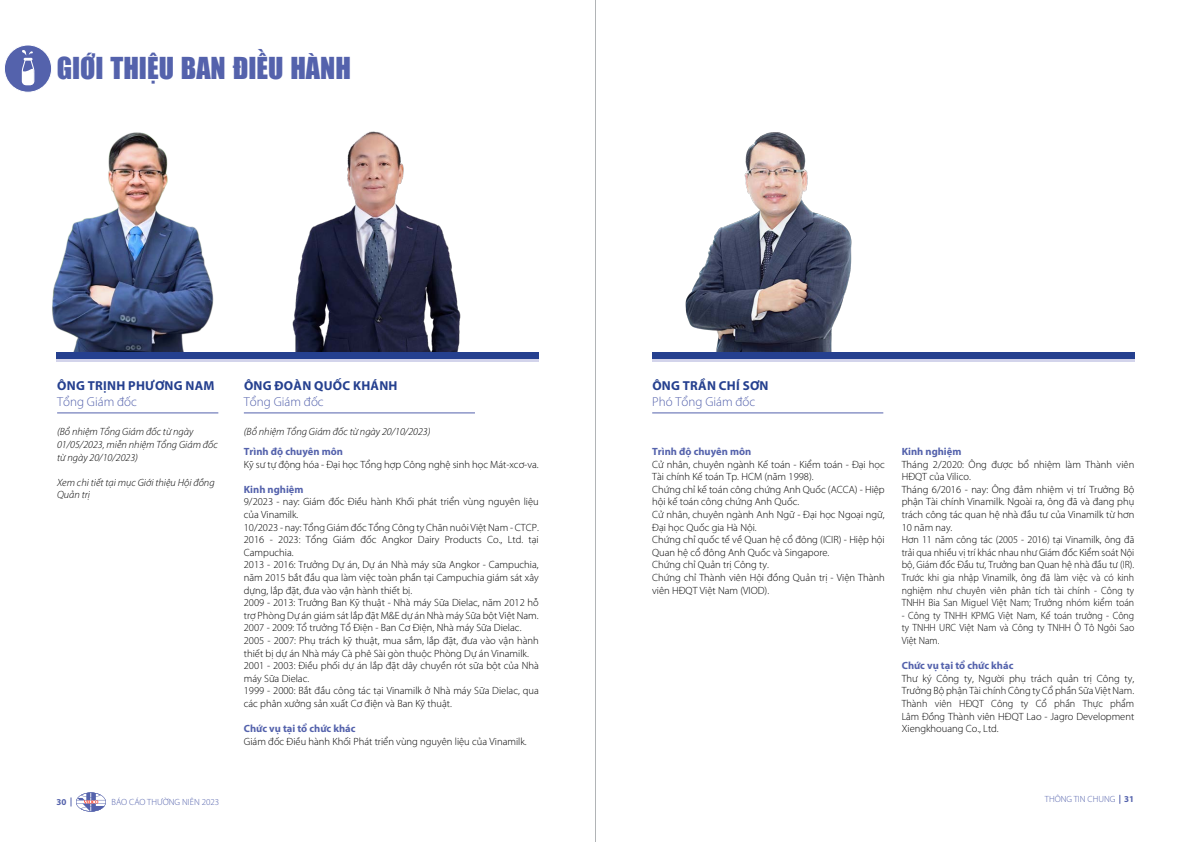
<style>
.page{position:relative;width:1191px;height:842px;background:#fff}
.page>*{position:absolute;margin:0;border:0;box-sizing:border-box;transform-origin:0 0}
.t1{font:28px "UTM Impact";color:#5462ac}
.t2{font:700 13px "Myriad Pro";letter-spacing:.02em;color:#25408f}
.t3{font:300 13px "Myriad Pro";color:#5462ac}
.t4{font:300 10.5px/12.6px "Myriad Pro";color:#000}
.t5{font:italic 300 10.5px/12.6px "Myriad Pro";color:#000}
.t6{font:700 10.5px "Myriad Pro";color:#5462ac}
.t7{font:300 10.5px/12.6px "Myriad Pro";color:#000;text-align:justify;scale:.94 1}
.t8{font:300 9px "Myriad Pro";color:#5462ac}
.t9{font:700 9px "Myriad Pro";color:#5462ac}
.s1{font-weight:700}
</style>
<div class="page">
<img style="left:685px;top:132px;width:167px;height:220px">
<img style="left:52px;top:132px;width:162px;height:221px">
<img style="left:292px;top:131px;width:169px;height:221px">
<div style="left:4px;top:45px;width:48px;height:47px;background:#5462ac;border-radius:50%"></div>
<div style="left:4px;top:45px;width:48px;height:48px;border:1px solid #fff;border-radius:50%"></div>
<svg style="left:21px;top:50px;width:28px;height:35px"></svg>
<hr style="left:57px;top:413px;width:161px;height:1px;background:#5462ac">
<hr style="left:244px;top:413px;width:231px;height:1px;background:#5462ac">
<hr style="left:652px;top:413px;width:231px;height:1px;background:#5462ac">
<div style="left:57px;top:352px;width:482px;height:10px;background:#d3d4eb"></div>
<div style="left:652px;top:352px;width:482px;height:10px;background:#d3d4eb"></div>
<div style="left:57px;top:352px;width:482px;height:7px;background:#25408f"></div>
<div style="left:652px;top:352px;width:482px;height:7px;background:#25408f"></div>
<hr style="left:595px;top:0;width:1px;height:842px;background:#b1b4b6">
<svg style="left:70px;top:792px;width:36px;height:19px"></svg>
<h1 class="t1" style="left:57px;top:48px;width:296px">GIỚI THIỆU BAN ĐIỀU HÀNH</h1>
<p class="t2" style="left:57px;top:377px;width:159px">ÔNG TRỊNH PHƯƠNG NAM</p>
<p class="t3" style="left:57px;top:393px;width:81px">Tổng Giám đốc</p>
<p class="t5" style="left:57px;top:426px;width:162px">(Bổ nhiệm Tổng Giám đốc từ ngày<br>01/05/2023, miễn nhiệm Tổng Giám đốc từ ngày 20/10/2023)</p>
<p class="t5" style="left:57px;top:476px;width:159px">Xem chi tiết tại mục Giới thiệu Hội đồng<br>Quản trị</p>
<p class="t9" style="left:57px;top:796px;width:11px">30</p>
<p class="t8" style="left:111px;top:796px;width:109px">BÁO CÁO THƯỜNG NIÊN 2023</p>
<p class="t2" style="left:244px;top:377px;width:155px">ÔNG ĐOÀN QUỐC KHÁNH</p>
<p class="t3" style="left:244px;top:393px;width:81px">Tổng Giám đốc</p>
<p class="t5" style="left:244px;top:426px;width:188px">(Bổ nhiệm Tổng Giám đốc từ ngày 20/10/2023)</p>
<p class="t6" style="left:244px;top:445px;width:101px">Trình độ chuyên môn</p>
<p class="t4" style="left:244px;top:458px;width:296px">Kỹ sư tự động hóa - Đại học Tổng hợp Công nghệ sinh học Mát-xcơ-va.</p>
<p class="t6" style="left:244px;top:482px;width:61px">Kinh nghiệm</p>
<p class="t4" style="left:244px;top:495px;width:296px">9/2023 - nay: Giám đốc Điều hành Khối phát triển vùng nguyên liệu của Vinamilk.<br>10/2023 - nay: Tổng Giám đốc Tổng Công ty Chăn nuôi Việt Nam - CTCP.<br>2016 - 2023: Tổng Giám đốc Angkor Dairy Products Co., Ltd. tại Campuchia.<br>2013 - 2016: Trưởng Dự án, Dự án Nhà máy sữa Angkor - Campuchia, năm 2015 bắt đầu qua làm việc toàn phần tại Campuchia giám sát xây dựng, lắp đặt, đưa vào vận hành thiết bị.<br>2009 - 2013: Trưởng Ban Kỹ thuật - Nhà máy Sữa Dielac, năm 2012 hỗ trợ Phòng Dự án giám sát lắp đặt M&amp;E dự án Nhà máy Sữa bột Việt Nam.<br>2007 - 2009: Tổ trưởng Tổ Điện - Ban Cơ Điện, Nhà máy Sữa Dielac.<br>2005 - 2007: Phụ trách kỹ thuật, mua sắm, lắp đặt, đưa vào vận hành thiết bị dự án Nhà máy Cà phê Sài gòn thuộc Phòng Dự án Vinamilk.<br>2001 - 2003: Điều phối dự án lắp đặt dây chuyền rót sữa bột của Nhà máy Sữa Dielac.<br>1999 - 2000: Bắt đầu công tác tại Vinamilk ở Nhà máy Sữa Dielac, qua các phân xưởng sản xuất Cơ điện và Ban Kỹ thuật.</p>
<p class="t6" style="left:244px;top:722px;width:113px">Chức vụ tại tổ chức khác</p>
<p class="t4" style="left:244px;top:735px;width:284px">Giám đốc Điều hành Khối Phát triển vùng nguyên liệu của Vinamilk.</p>
<p class="t2" style="left:652px;top:377px;width:118px">ÔNG TRẦN CHÍ SƠN</p>
<p class="t3" style="left:652px;top:393px;width:105px">Phó Tổng Giám đốc</p>
<p class="t6" style="left:652px;top:445px;width:101px">Trình độ chuyên môn</p>
<p class="t4" style="left:652px;top:458px;width:234px">Cử nhân, chuyên ngành Kế toán - Kiểm toán - Đại học Tài chính Kế toán Tp. HCM (năm 1998).<br>Chứng chỉ kế toán công chứng Anh Quốc (ACCA) - Hiệp hội kế toán công chứng Anh Quốc.<br>Cử nhân, chuyên ngành Anh Ngữ - Đại học Ngoại ngữ, Đại học Quốc gia Hà Nội.<br>Chứng chỉ quốc tế về Quan hệ cổ đông (ICIR) - Hiệp hội Quan hệ cổ đông Anh Quốc và Singapore.<br>Chứng chỉ Quản trị Công ty.<br>Chứng chỉ Thành viên Hội đồng Quản trị - Viện Thành viên HĐQT Việt Nam (VIOD).</p>
<p class="t6" style="left:901px;top:445px;width:61px">Kinh nghiệm</p>
<p class="t4" style="left:901px;top:458px;width:234px">Tháng 2/2020: Ông được bổ nhiệm làm Thành viên HĐQT của Vilico.<br>Tháng 6/2016 - nay: Ông đảm nhiệm vị trí Trưởng Bộ phận Tài chính Vinamilk. Ngoài ra, ông đã và đang phụ trách công tác quan hệ nhà đầu tư của Vinamilk từ hơn 10 năm nay.<br>Hơn 11 năm công tác (2005 - 2016) tại Vinamilk, ông đã trải qua nhiều vị trí khác nhau như Giám đốc Kiểm soát Nội bộ, Giám đốc Đầu tư, Trưởng ban Quan hệ nhà đầu tư (IR).<br>Trước khi gia nhập Vinamilk, ông đã làm việc và có kinh nghiệm như chuyên viên phân tích tài chính - Công ty TNHH Bia San Miguel Việt Nam; Trưởng nhóm kiểm toán</p>
<p class="t7" style="left:901px;top:609px;width:249px">- Công ty TNHH KPMG Việt Nam, Kế toán trưởng - Công ty TNHH URC Việt Nam và Công ty TNHH Ô Tô Ngôi Sao Việt Nam.</p>
<p class="t6" style="left:901px;top:659px;width:113px">Chức vụ tại tổ chức khác</p>
<p class="t4" style="left:901px;top:672px;width:234px;text-align:justify">Thư ký Công ty, Người phụ trách quản trị Công ty, Trưởng Bộ phận Tài chính Công ty Cổ phần Sữa Việt Nam.<br>Thành viên HĐQT Công ty Cổ phần Thực phẩm Lâm Đồng Thành viên HĐQT Lao - Jagro Development Xiengkhouang Co., Ltd.</p>
<p class="t8" style="left:1045px;top:794px;width:91px">THÔNG TIN CHUNG <span class="s1">31</span></p>
</div>
